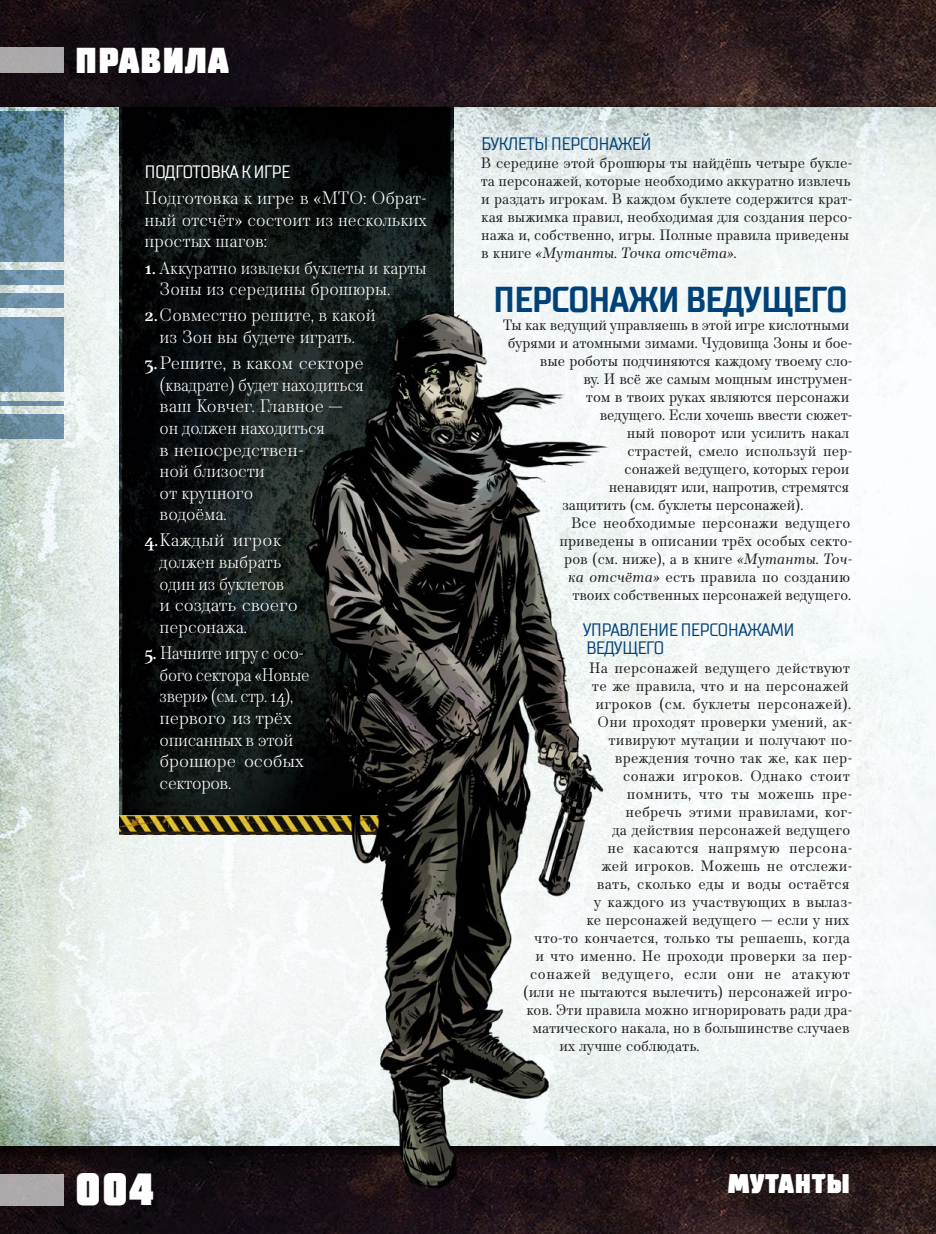
<style>
.page{position:relative;width:936px;height:1234px;background:#fff}
.page>*{position:absolute;margin:0;border:0;box-sizing:border-box;transform-origin:0 0}
.t1{font:900 45px "TT Supermolot Condensed";color:#fff}
.t2{font:700 36px "TT Supermolot Condensed";letter-spacing:-.02em;color:#004278}
.t3{font:900 36px "TT Supermolot Condensed";color:#fff}
.t4{font:900 27px "TT Supermolot Condensed";letter-spacing:.015em;color:#fff}
.t5{font:300 18px/21.6px "TT Barrels";letter-spacing:-.005em;color:#fff;scale:1.05 1}
.t6{font:300 18px/21.6px "TT Barrels";letter-spacing:-.005em;color:#fff;text-align:justify}
.t7{font:300 18px/21.6px "TT Barrels";letter-spacing:-.005em;color:#fff;scale:.96 1}
.t8{font:300 18px/21.6px "TT Barrels";letter-spacing:-.005em;color:#fff;scale:.95 1}
.t9{font:18px/18px "TT Supermolot Condensed";letter-spacing:-.04em;color:#004278}
.t10{font:18px "TT Supermolot Condensed";letter-spacing:-.04em;color:#fff}
.t11{font:15px/18px "TT Barrels";letter-spacing:.005em;color:#231f20}
.t12{font:15px "TT Barrels";letter-spacing:.025em;color:#231f20}
.t13{font:15px "TT Barrels";letter-spacing:.04em;color:#231f20}
.t14{font:15px "TT Barrels";letter-spacing:.03em;color:#231f20}
.s1{font-weight:600}
.s2{font-style:italic}
</style>
<div class="page">
<img style="left:0;top:109px;width:935px;height:1028px">
<img style="left:119px;top:109px;width:334px;height:167px">
<div style="left:0;top:0;width:935px;height:109px;background:#231f20;opacity:.75"></div>
<div style="left:0;top:1137px;width:935px;height:96px;background:#231f20;opacity:.75"></div>
<svg style="left:0;top:414px;width:64px;height:24px;background:#6a8c9f"></svg>
<svg style="left:0;top:400px;width:64px;height:5px"></svg>
<svg style="left:0;top:317px;width:64px;height:75px;background:#6f91a8"></svg>
<svg style="left:0;top:293px;width:64px;height:15px"></svg>
<svg style="left:0;top:270px;width:64px;height:15px"></svg>
<svg style="left:0;top:111px;width:64px;height:150px;background:#5f8499"></svg>
<div style="left:0;top:47px;width:64px;height:26px;background:#aca9ab"></div>
<div style="left:0;top:1173px;width:64px;height:32px;background:#ada9ab"></div>
<img style="left:79px;top:276px;width:692px;height:936px">
<h2 class="t3" style="left:75px;top:38px;width:22px">Прав</h2>
<h2 class="t3" style="left:162px;top:38px;width:68px">ила</h2>
<p class="t10" style="left:145px;top:161px;width:147px">ПОДГОТОВКА К ИГРЕ</p>
<p class="t6" style="left:145px;top:188px;width:284px">Подготовка к игре в «МТО: Обрат&shy;ный отсчёт» состоит из нескольких простых шагов:</p>
<p class="t8" style="left:160px;top:257px;width:283px;text-indent:-15px"><span class="s1">1.</span> Аккуратно извлеки буклеты и карты<br>Зоны из середины брошюры.</p>
<p class="t6" style="left:145px;top:305px;width:232px;text-align:center"><span class="s1">2.</span>Совместно решите, в какой из Зон вы будете играть.</p>
<p class="t5" style="left:160px;top:352px;width:196px;text-indent:-15px"><span class="s1">3.</span>Решите, в каком секторе (квадрате) будет находиться ваш Ковчег. Главное — он должен находиться<br>в непосредствен-<br>ной близости<br>от крупного<br>водоёма.</p>
<p class="t5" style="left:160px;top:530px;width:133px;text-indent:-15px"><span class="s1">4.</span>Каждый игрок должен выбрать один из буклетов и создать своего персонажа.</p>
<p class="t7" style="left:160px;top:642px;width:158px;text-indent:-15px"><span class="s1">5.</span> Начните игру с осо&shy;бого сектора «Новые звери» (см. стр. 14), первого из трёх описанных в этой брошюре особых секторов.</p>
<p class="t9" style="left:481px;top:135px;width:172px">БУКЛЕТЫ ПЕРСОНАЖЕЙ</p>
<p class="t11" style="left:481px;top:154px;width:373px">В середине этой брошюры ты найдёшь четыре букле‑ та персонажей, которые необходимо аккуратно извлечь и раздать игрокам. В каждом буклете содержится крат‑ кая выжимка правил, необходимая для создания персо‑ нажа и, собственно, игры. Полные правила приведены в книге <span class="s2">«Мутанты. Точка отсчёта».</span></p>
<h2 class="t2" style="left:493px;top:278px;width:355px">ПЕРСОНАЖИ ВЕДУЩЕГО</h2>
<p class="t11" style="left:503px;top:316px;width:348px">Ты как ведущий управляешь в этой игре кислотными</p>
<p class="t11" style="left:508px;top:334px;width:346px">бурями и атомными зимами. Чудовища Зоны и бое‑</p>
<p class="t11" style="left:540px;top:352px;width:314px">вые роботы подчиняются каждому твоему сло‑</p>
<p class="t11" style="left:583px;top:370px;width:270px">ву. И всё же самым мощным инструмен‑</p>
<p class="t11" style="left:586px;top:388px;width:265px">том в твоих руках являются персонажи</p>
<p class="t11" style="left:600px;top:406px;width:254px">ведущего. Если хочешь ввести сюжет‑</p>
<p class="t11" style="left:627px;top:424px;width:224px">ный поворот или усилить накал</p>
<p class="t11" style="left:627px;top:442px;width:226px">страстей, смело используй пер‑</p>
<p class="t11" style="left:624px;top:460px;width:226px">сонажей ведущего, которых герои</p>
<p class="t11" style="left:609px;top:478px;width:242px">ненавидят или, напротив, стремятся</p>
<p class="t11" style="left:562px;top:496px;width:243px">защитить (см. буклеты персонажей).</p>
<p class="t11" style="left:571px;top:514px;width:281px">Все необходимые персонажи ведущего</p>
<p class="t11" style="left:559px;top:532px;width:294px">приведены в описании трёх особых секто‑</p>
<p class="t11" style="left:564px;top:550px;width:289px">ров (см. ниже), а в книге <span class="s2">«Мутанты. Точ-</span></p>
<p class="t11" style="left:568px;top:568px;width:283px"><span class="s2">ка отсчёта»</span> есть правила по созданию</p>
<p class="t11" style="left:572px;top:586px;width:280px">твоих собственных персонажей ведущего.</p>
<p class="t9" style="left:582px;top:621px;width:213px">УПРАВЛЕНИЕ ПЕРСОНАЖАМИ<br>ВЕДУЩЕГО</p>
<p class="t11" style="left:589px;top:658px;width:262px">На персонажей ведущего действуют</p>
<p class="t11" style="left:592px;top:676px;width:258px">те же правила, что и на персонажей</p>
<p class="t11" style="left:595px;top:694px;width:257px">игроков (см. буклеты персонажей).</p>
<p class="t11" style="left:597px;top:712px;width:256px">Они проходят проверки умений, ак‑</p>
<p class="t11" style="left:608px;top:730px;width:245px">тивируют мутации и получают по‑</p>
<p class="t11" style="left:615px;top:748px;width:239px">вреждения точно так же, как пер‑</p>
<p class="t12" style="left:623px;top:766px;width:228px">сонажи игроков. Однако стоит</p>
<p class="t12" style="left:627px;top:784px;width:227px">помнить, что ты можешь пре‑</p>
<p class="t11" style="left:625px;top:802px;width:228px">небречь этими правилами, ког‑</p>
<p class="t11" style="left:612px;top:820px;width:239px">да действия персонажей ведущего</p>
<p class="t14" style="left:607px;top:838px;width:246px">не касаются напрямую персона‑</p>
<p class="t11" style="left:601px;top:856px;width:252px">жей игроков. Можешь не отслежи‑</p>
<p class="t11" style="left:597px;top:874px;width:254px">вать, сколько еды и воды остаётся</p>
<p class="t11" style="left:593px;top:892px;width:260px">у каждого из участвующих в вылаз‑</p>
<p class="t11" style="left:586px;top:910px;width:264px">ке персонажей ведущего — если у них</p>
<p class="t11" style="left:534px;top:928px;width:317px">что‑то кончается, только ты решаешь, когда</p>
<p class="t11" style="left:535px;top:946px;width:318px">и что именно. Не проходи проверки за пер‑</p>
<p class="t13" style="left:530px;top:964px;width:321px">сонажей ведущего, если они не атакуют</p>
<p class="t11" style="left:523px;top:982px;width:330px">(или не пытаются вылечить) персонажей игро‑</p>
<p class="t11" style="left:526px;top:1000px;width:327px">ков. Эти правила можно игнорировать ради дра‑</p>
<p class="t11" style="left:532px;top:1018px;width:319px">матического накала, но в большинстве случаев</p>
<p class="t11" style="left:559px;top:1036px;width:142px">их лучше соблюдать.</p>
<h1 class="t1" style="left:75px;top:1162px;width:81px">004</h1>
<h3 class="t4" style="left:727px;top:1167px;width:124px">МУТАНТЫ</h3>
</div>
